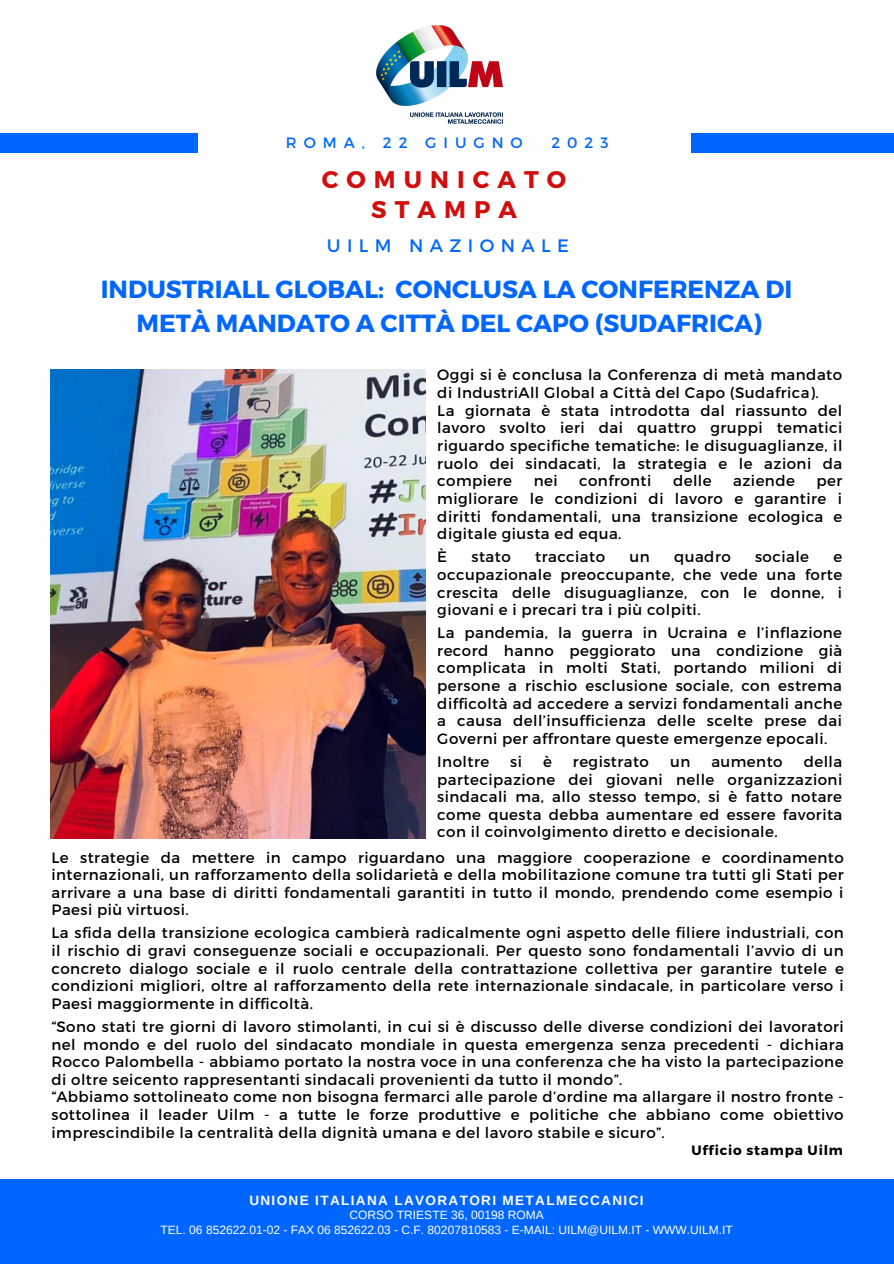
<style>
.page{position:relative;width:894px;height:1264px;background:#fff}
.page>*{position:absolute;margin:0;border:0;box-sizing:border-box;transform-origin:0 0}
.t1{font:700 24.75px "Montserrat";color:#06f}
.t2{font:700 24px "Montserrat";letter-spacing:.335em;color:#d10e0e}
.t3{font:18px "Montserrat";letter-spacing:.355em;color:#06f}
.t4{font:15px/17.7px "Montserrat";letter-spacing:.03em;color:#000;text-align:justify}
.t5{font:15px "Montserrat";letter-spacing:.465em;color:#06f}
.t6{font:700 13.5px "Arimo";letter-spacing:.1em;color:#fff}
.t7{font:700 13.5px "Montserrat";letter-spacing:.06em;color:#000}
.t8{font:12px "Arimo";color:#fff}
</style>
<div class="page">
<div style="left:0;top:134px;width:198px;height:19px;background:#06f"></div>
<div style="left:690px;top:134px;width:203px;height:19px;background:#06f"></div>
<img style="left:376px;top:25px;width:126px;height:98px">
<div style="left:0;top:1179px;width:893px;height:84px;background:#06f"></div>
<img style="left:50px;top:369px;width:375px;height:469px">
<p class="t5" style="left:286px;top:133px;width:238px">ROMA, 22 GIUGNO</p>
<p class="t5" style="left:551px;top:133px;width:59px">2023</p>
<p class="t2" style="left:322px;top:163px;width:246px">COMUNICATO</p>
<p class="t2" style="left:371px;top:194px;width:147px">STAMPA</p>
<p class="t3" style="left:327px;top:234px;width:243px">UILM NAZIONALE</p>
<p class="t1" style="left:101px;top:273px;width:692px">INDUSTRIALL GLOBAL: CONCLUSA LA CONFERENZA DI</p>
<p class="t1" style="left:137px;top:307px;width:626px">METÀ MANDATO A CITTÀ DEL CAPO (SUDAFRICA)</p>
<p class="t4" style="left:437px;top:365px;width:406px">Oggi si è conclusa la Conferenza di metà mandato di IndustriAll Global a Città del Capo (Sudafrica).</p>
<p class="t4" style="left:437px;top:401px;width:406px">La giornata è stata introdotta dal riassunto del lavoro svolto ieri dai quattro gruppi tematici riguardo specifiche tematiche: le disuguaglianze, il ruolo dei sindacati, la strategia e le azioni da compiere</p>
<p class="t4" style="left:533px;top:471px;width:25px">nei</p>
<p class="t4" style="left:579px;top:471px;width:74px">confronti</p>
<p class="t4" style="left:672px;top:471px;width:40px">delle</p>
<p class="t4" style="left:733px;top:471px;width:63px">aziende</p>
<p class="t4" style="left:437px;top:471px;width:406px;text-indent:379px">per migliorare le condizioni di lavoro e garantire i diritti fondamentali, una transizione ecologica e digitale giusta ed equa.</p>
<p class="t4" style="left:437px;top:547px;width:11px">È</p>
<p class="t4" style="left:471px;top:547px;width:41px">stato</p>
<p class="t4" style="left:535px;top:547px;width:71px">tracciato</p>
<p class="t4" style="left:629px;top:547px;width:22px">un</p>
<p class="t4" style="left:674px;top:547px;width:58px">quadro</p>
<p class="t4" style="left:755px;top:547px;width:55px">sociale</p>
<p class="t4" style="left:437px;top:547px;width:406px;text-indent:396px">e occupazionale preoccupante, che vede una forte crescita delle disuguaglianze, con le donne, i giovani e i precari tra i più colpiti.</p>
<p class="t4" style="left:437px;top:623px;width:406px">La pandemia, la guerra in Ucraina e l’inflazione record hanno peggiorato una condizione già complicata in molti Stati, portando milioni di persone a rischio esclusione sociale, con estrema difficoltà ad accedere a servizi fondamentali anche a causa dell’insufficienza delle scelte prese dai Governi per affrontare queste emergenze epocali.</p>
<p class="t4" style="left:437px;top:752px;width:53px">Inoltre</p>
<p class="t4" style="left:510px;top:752px;width:13px">si</p>
<p class="t4" style="left:543px;top:752px;width:10px">è</p>
<p class="t4" style="left:572px;top:752px;width:78px">registrato</p>
<p class="t4" style="left:670px;top:752px;width:22px">un</p>
<p class="t4" style="left:711px;top:752px;width:73px">aumento</p>
<p class="t4" style="left:437px;top:752px;width:406px;text-indent:366px">della partecipazione dei giovani nelle organizzazioni sindacali ma, allo stesso tempo, si è fatto notare come questa debba aumentare ed essere favorita con il coinvolgimento diretto e decisionale.</p>
<p class="t4" style="left:51px;top:847px;width:793px">Le strategie da mettere in campo riguardano una maggiore cooperazione e coordinamento internazionali, un rafforzamento della solidarietà e della mobilitazione comune tra tutti gli Stati per arrivare a una base di diritti fondamentali garantiti in tutto il mondo, prendendo come esempio i Paesi più virtuosi.</p>
<p class="t4" style="left:51px;top:923px;width:793px">La sfida della transizione ecologica cambierà radicalmente ogni aspetto delle filiere industriali, con il rischio di gravi conseguenze sociali e occupazionali. Per questo sono fondamentali l’avvio di un concreto dialogo sociale e il ruolo centrale della contrattazione collettiva per garantire tutele e condizioni migliori, oltre al rafforzamento della rete internazionale sindacale, in particolare verso i Paesi maggiormente in difficoltà.</p>
<p class="t4" style="left:51px;top:1016px;width:793px">“Sono stati tre giorni di lavoro stimolanti, in cui si è discusso delle diverse condizioni dei lavoratori nel mondo e del ruolo del sindacato mondiale in questa emergenza senza precedenti - dichiara Rocco Palombella - abbiamo portato la nostra voce in una conferenza che ha visto la partecipazione di oltre seicento rappresentanti sindacali provenienti da tutto il mondo”.</p>
<p class="t4" style="left:51px;top:1087px;width:793px">“Abbiamo sottolineato come non bisogna fermarci alle parole d’ordine ma allargare il nostro fronte - sottolinea il leader Uilm - a tutte le forze produttive e politiche che abbiano come obiettivo imprescindibile la centralità della dignità umana e del lavoro stabile e sicuro”.</p>
<p class="t7" style="left:691px;top:1141px;width:153px">Ufficio stampa Uilm</p>
<p class="t6" style="left:249px;top:1193px;width:395px">UNIONE ITALIANA LAVORATORI METALMECCANICI</p>
<p class="t8" style="left:349px;top:1207px;width:196px">CORSO TRIESTE 36, 00198 ROMA</p>
<p class="t8" style="left:160px;top:1223px;width:573px">TEL. 06 852622.01-02 - FAX 06 852622.03 - C.F. 80207810583 - E-MAIL: UILM@UILM.IT - WWW.UILM.IT</p>
</div>
